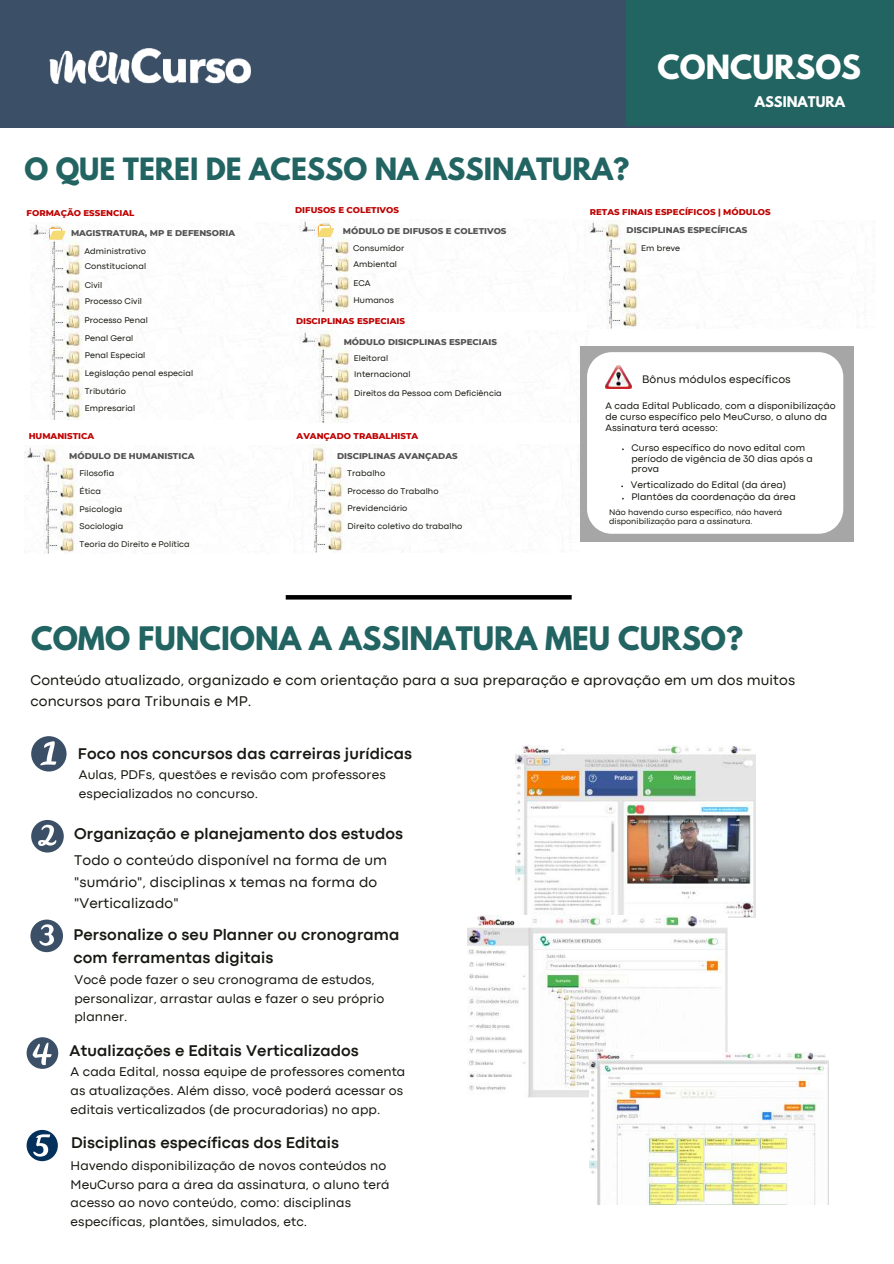
<style>
.page{position:relative;width:894px;height:1264px;background:#fff}
.page>*{position:absolute;margin:0;border:0;box-sizing:border-box;transform-origin:0 0}
.t1{font:700 29.55px "League Spartan";color:#fff}
.t2{font:700 28.65px "League Spartan";color:#226462}
.t3{font:700 27.15px "League Spartan";color:#226462}
.t4{font:700 16.2px/23.7px "Codec Pro";letter-spacing:.01em;color:#171811}
.t5{font:14.7px/21.3px "Codec Pro";letter-spacing:.01em;color:#171811}
.t6{font:13.2px/18.6px "Codec Pro";letter-spacing:.01em;color:#171811}
.t7{font:700 13.05px "League Spartan";color:#fff}
.t8{font:11.4px "Codec Pro";letter-spacing:.01em;color:#171811}
.t9{font:9.9px/10.6px "Codec Pro";letter-spacing:.01em;color:#171811}
.t10{font:8.7px/17.9px "Codec Pro";letter-spacing:.01em;color:#171811}
.t11{font:800 8.55px "Montserrat";color:#545454}
.t12{font:800 8.55px "Montserrat";color:#bf0404}
.t13{font:8.4px/9.1px "Codec Pro";letter-spacing:.01em;color:#171811}
</style>
<div class="page">
<div style="left:0;top:0;width:893px;height:128px;background:#3b5067"></div>
<div style="left:625px;top:0;width:268px;height:126px;background:#226462"></div>
<img style="left:49px;top:49px;width:202px;height:35px">
<svg style="left:31px;top:736px;width:35px;height:35px"></svg>
<svg style="left:31px;top:820px;width:33px;height:32px"></svg>
<svg style="left:30px;top:919px;width:33px;height:33px"></svg>
<svg style="left:27px;top:1037px;width:31px;height:31px"></svg>
<img style="left:515px;top:745px;width:240px;height:172px">
<img style="left:467px;top:915px;width:260px;height:182px">
<img style="left:589px;top:1052px;width:239px;height:152px">
<img style="left:30px;top:222px;width:271px;height:197px">
<svg style="left:49px;top:227px;width:17px;height:12px"></svg>
<img style="left:313px;top:446px;width:250px;height:107px">
<svg style="left:285px;top:595px;width:286px;height:4px"></svg>
<svg style="left:27px;top:1129px;width:31px;height:32px"></svg>
<img style="left:588px;top:221px;width:270px;height:108px">
<img style="left:24px;top:445px;width:271px;height:108px">
<img style="left:299px;top:219px;width:53px;height:93px">
<svg style="left:318px;top:224px;width:22px;height:13px"></svg>
<img style="left:300px;top:330px;width:52px;height:92px">
<div style="left:580px;top:346px;width:272px;height:195px;background:#a6a6a6"></div>
<div style="left:587px;top:352px;width:256px;height:182px;background:#fff"></div>
<img style="left:605px;top:365px;width:26px;height:23px">
<h1 class="t1" style="left:657px;top:52px;width:205px">CONCURSOS</h1>
<h3 class="t3" style="left:24px;top:156px;width:606px">O QUE TEREI DE ACESSO NA ASSINATURA?</h3>
<p class="t7" style="left:754px;top:95px;width:92px">ASSINATURA</p>
<p class="t12" style="left:27px;top:208px;width:109px">FORMAÇÃO ESSENCIAL</p>
<p class="t11" style="left:71px;top:227px;width:165px">MAGISTRATURA, MP E DEFENSORIA</p>
<p class="t10" style="left:84px;top:243px;width:63px;line-height:15.8px">Administrativo<br>Constitucional</p>
<p class="t10" style="left:85px;top:278px;width:59px;line-height:15.6px">Civil<br>Processo Civil</p>
<p class="t10" style="left:85px;top:329px;width:50px">Penal Geral</p>
<p class="t10" style="left:84px;top:311px;width:65px">Processo Penal</p>
<p class="t10" style="left:85px;top:347px;width:110px">Penal Especial<br>Legislação penal especial<br>Tributário<br>Empresarial</p>
<p class="t12" style="left:29px;top:431px;width:67px">HUMANISTICA</p>
<p class="t11" style="left:69px;top:451px;width:127px">MÓDULO DE HUMANISTICA</p>
<p class="t10" style="left:79px;top:465px;width:45px">Filosofia<br>Ética<br>Psicologia</p>
<p class="t10" style="left:80px;top:517px;width:112px;line-height:18.9px">Sociologia<br>Teoria do Direito e Política</p>
<p class="t12" style="left:295px;top:205px;width:105px">DIFUSOS E COLETIVOS</p>
<p class="t11" style="left:343px;top:226px;width:165px">MÓDULO DE DIFUSOS E COLETIVOS</p>
<p class="t10" style="left:353px;top:241px;width:53px;line-height:15.8px">Consumidor<br>Ambiental</p>
<p class="t10" style="left:353px;top:274px;width:42px">ECA<br>Humanos</p>
<p class="t12" style="left:296px;top:316px;width:110px">DISCIPLINAS ESPECIAIS</p>
<p class="t11" style="left:343px;top:336px;width:155px">MÓDULO DISICPLINAS ESPECIAIS</p>
<p class="t10" style="left:354px;top:351px;width:58px;line-height:15.8px">Eleitoral<br>Internacional</p>
<p class="t10" style="left:354px;top:385px;width:149px">Direitos da Pessoa com Deficiência</p>
<p class="t12" style="left:296px;top:430px;width:123px">AVANÇADO TRABALHISTA</p>
<p class="t11" style="left:337px;top:450px;width:122px">DISCIPLINAS AVANÇADAS</p>
<p class="t10" style="left:347px;top:464px;width:93px">Trabalho<br>Processo do Trabalho<br>Previdenciário</p>
<p class="t10" style="left:347px;top:518px;width:116px">Direito coletivo do trabalho</p>
<p class="t12" style="left:589px;top:206px;width:182px">RETAS FINAIS ESPECÍFICOS | MÓDULOS</p>
<p class="t11" style="left:626px;top:225px;width:122px">DISCIPLINAS ESPECÍFICAS</p>
<p class="t10" style="left:641px;top:240px;width:40px">Em breve</p>
<p class="t8" style="left:642px;top:375px;width:150px">Bônus módulos específicos</p>
<p class="t9" style="left:605px;top:401px;width:232px">A cada Edital Publicado, com a disponibilização de curso específico pelo MeuCurso, o aluno da<br>Assinatura terá acesso:</p>
<p class="t9" style="left:631px;top:443px;width:183px">Curso específico do novo edital com período de vigência de 30 dias após a prova</p>
<p class="t9" style="left:630px;top:480px;width:157px">Verticalizado do Edital (da área)</p>
<p class="t13" style="left:609px;top:508px;width:175px">Não havendo curso específico, não haverá disponibilização para a assinatura.</p>
<p class="t9" style="left:631px;top:492px;width:166px">Plantões da coordenação da área</p>
<h2 class="t2" style="left:31px;top:624px;width:713px">COMO FUNCIONA A ASSINATURA MEU CURSO?</h2>
<p class="t5" style="left:30px;top:670px;width:766px">Conteúdo atualizado, organizado e com orientação para a sua preparação e aprovação em um dos muitos concursos para Tribunais e MP.</p>
<p class="t4" style="left:78px;top:742px;width:335px">Foco nos concursos das carreiras jurídicas</p>
<p class="t6" style="left:79px;top:766px;width:308px">Aulas, PDFs, questões e revisão com professores especializados no concurso.</p>
<p class="t4" style="left:74px;top:823px;width:330px">Organização e planejamento dos estudos</p>
<p class="t5" style="left:74px;top:850px;width:314px">Todo o conteúdo disponível na forma de um "sumário", disciplinas x temas na forma do "Verticalizado"</p>
<p class="t4" style="left:73px;top:923px;width:327px">Personalize o seu Planner ou cronograma com ferramentas digitais</p>
<p class="t6" style="left:74px;top:971px;width:311px">Você pode fazer o seu cronograma de estudos, personalizar, arrastar aulas e fazer o seu próprio planner.</p>
<p class="t4" style="left:70px;top:1039px;width:290px">Atualizações e Editais Verticalizados</p>
<p class="t6" style="left:71px;top:1063px;width:336px">A cada Edital, nossa equipe de professores comenta as atualizações. Além disso, você poderá acessar os editais verticalizados (de procuradorias) no app.</p>
<p class="t4" style="left:71px;top:1132px;width:269px">Disciplinas específicas dos Editais</p>
<p class="t6" style="left:71px;top:1157px;width:320px">Havendo disponibilização de novos conteúdos no MeuCurso para a área da assinatura, o aluno terá acesso ao novo conteúdo, como: disciplinas específicas, plantões, simulados, etc.</p>
</div>
